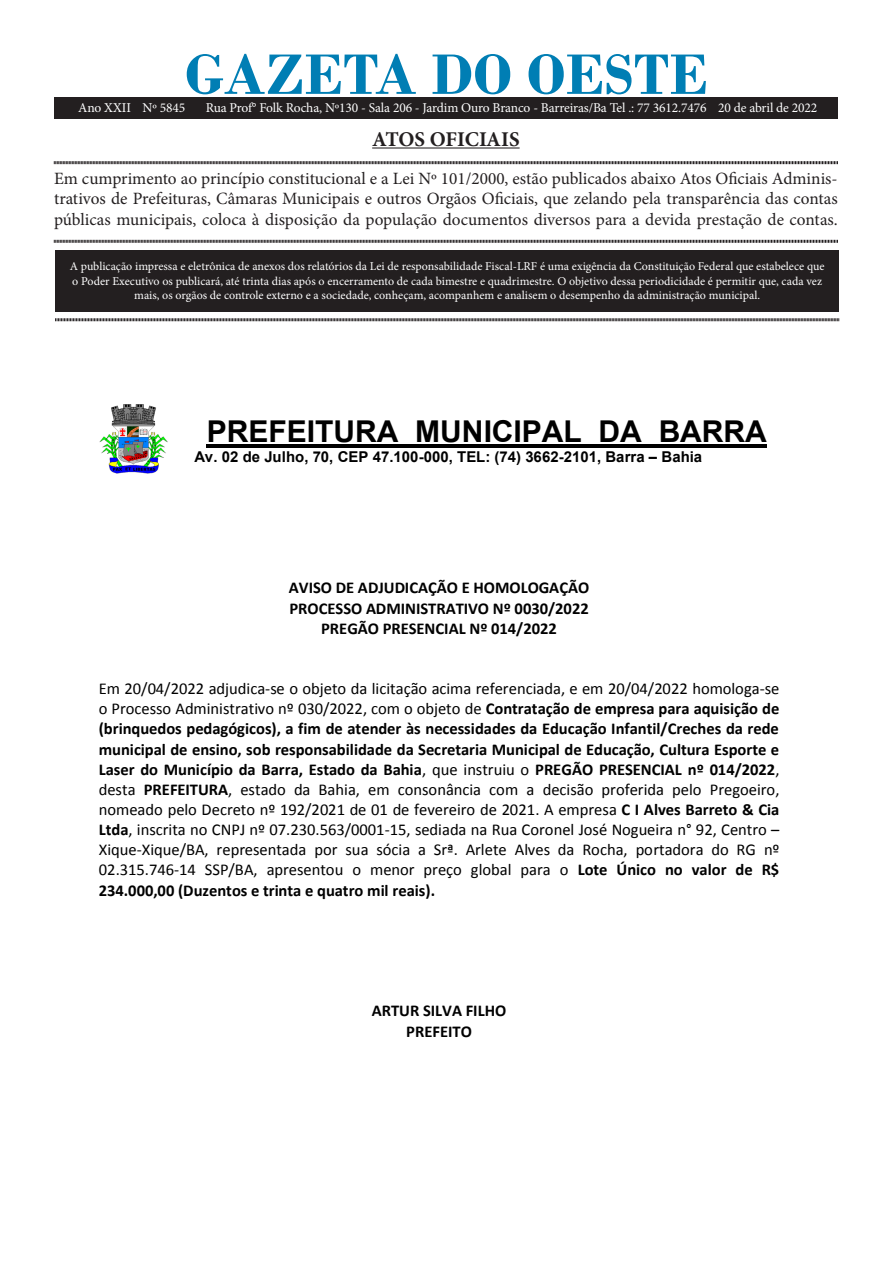
<style>
.page{position:relative;width:893px;height:1263px;background:#fff}
.page>*{position:absolute;margin:0;border:0;box-sizing:border-box;transform-origin:0 0}
.t1{font:700 60px "Bodoni";color:#007eb4}
.t2{font:700 30px "Arial";color:#000}
.t3{font:700 21px "Minion Pro";letter-spacing:-.005em;color:#231f20}
.t4{font:17.25px/20.7px "Minion Pro";color:#231f20;text-align:justify}
.t5{font:16.5px/20.1px "Calibri";color:#000;text-align:justify}
.t6{font:700 16.5px/20.1px "Calibri";color:#000;text-align:center}
.t7{font:700 15px "Arial";color:#000}
.t8{font:13.5px "Minion Pro";letter-spacing:-.01em;color:#fff}
.t9{font:12px/14.4px "Minion Pro";color:#fff;text-align:center}
.s1{font-style:inherit}
.s2{font-weight:700}
</style>
<div class="page">
<div style="left:55px;top:250px;width:784px;height:61px;background:#231f20"></div>
<hr style="left:372px;top:147px;width:148px;height:2px;background:#231f20">
<svg style="left:54px;top:161px;width:784px;height:4px"></svg>
<svg style="left:54px;top:239px;width:784px;height:4px"></svg>
<svg style="left:55px;top:318px;width:784px;height:4px"></svg>
<div style="left:54px;top:98px;width:784px;height:20px;background:#231f20"></div>
<img style="left:99px;top:404px;width:69px;height:70px">
<hr style="left:207px;top:445px;width:560px;height:3px;background:#000">
<p class="t1" style="left:185px;top:39px;width:525px">GAZETA DO OESTE</p>
<p class="t3" style="left:372px;top:124px;width:149px">ATOS OFICIAIS</p>
<p class="t4" style="left:54px;top:168px;width:785px">Em cumprimento ao princípio constitucional e a Lei Nº 101/2000, estão publicados abaixo Atos Oficiais Adminis&shy;trativos de Prefeituras, Câmaras Municipais e outros Orgãos Oficiais, que zelando pela transparência das contas públicas municipais, coloca à disposição da população documentos diversos para a devida prestação de contas.</p>
<p class="t9" style="left:70px;top:259px;width:756px">A publicação impressa e eletrônica de anexos dos relatórios da Lei de responsabilidade Fiscal-LRF é uma exigência da Constituição Federal que estabelece que o Poder Executivo os publicará, até trinta dias após o encerramento de cada bimestre e quadrimestre. O objetivo dessa periodicidade é permitir que, cada vez mais, os orgãos de controle externo e a sociedade, conheçam, acompanhem e analisem o desempenho da administração municipal.</p>
<p class="t8" style="left:78px;top:98px;width:109px">Ano XXII Nº 5845</p>
<p class="t8" style="left:206px;top:98px;width:613px">Rua Prof° Folk Rocha, Nº130 - Sala 206 - Jardim Ouro Branco - Barreiras/Ba Tel .: 77 3612.7476 20 de abril de 2022</p>
<p class="t2" style="left:207px;top:411px;width:562px">PREFEITURA MUNICIPAL DA BARRA</p>
<p class="t7" style="left:194px;top:447px;width:509px">Av. 02 de Julho, 70, CEP 47.100-000, TEL: (74) 3662-2101, Barra <span class="s1">–</span> Bahia</p>
<p class="t6" style="left:289px;top:578px;width:302px">AVISO DE ADJUDICAÇÃO E HOMOLOGAÇÃO<br>PROCESSO ADMINISTRATIVO Nº 0030/2022<br>PREGÃO PRESENCIAL Nº 014/2022</p>
<p class="t5" style="left:99px;top:679px;width:682px">Em 20/04/2022 adjudica-se o objeto da licitação acima referenciada, e em 20/04/2022 homologa-se o Processo Administrativo nº 030/2022, com o objeto de <span class="s2">Contratação de empresa para aquisição de (brinquedos pedagógicos), a fim de atender às necessidades da Educação Infantil/Creches da rede municipal de ensino, sob responsabilidade da Secretaria Municipal de Educação, Cultura Esporte e Laser do Município da Barra, Estado da Bahia</span>, que instruiu o <span class="s2">PREGÃO PRESENCIAL nº 014/2022</span>, desta <span class="s2">PREFEITURA</span>, estado da Bahia, em consonância com a decisão proferida pelo Pregoeiro, nomeado pelo Decreto nº 192/2021 de 01 de fevereiro de 2021. A empresa <span class="s2">C I Alves Barreto &amp; Cia Ltda</span>, inscrita no CNPJ nº 07.230.563/0001-15, sediada na Rua Coronel José Nogueira n° 92, Centro – Xique-Xique/BA, representada por sua sócia a Srª. Arlete Alves da Rocha, portadora do RG nº 02.315.746-14 SSP/BA, apresentou o menor preço global para o <span class="s2">Lote Único no valor de R$ 234.000,00 (Duzentos e trinta e quatro mil reais).</span></p>
<p class="t6" style="left:372px;top:1001px;width:136px">ARTUR SILVA FILHO<br>PREFEITO</p>
</div>
